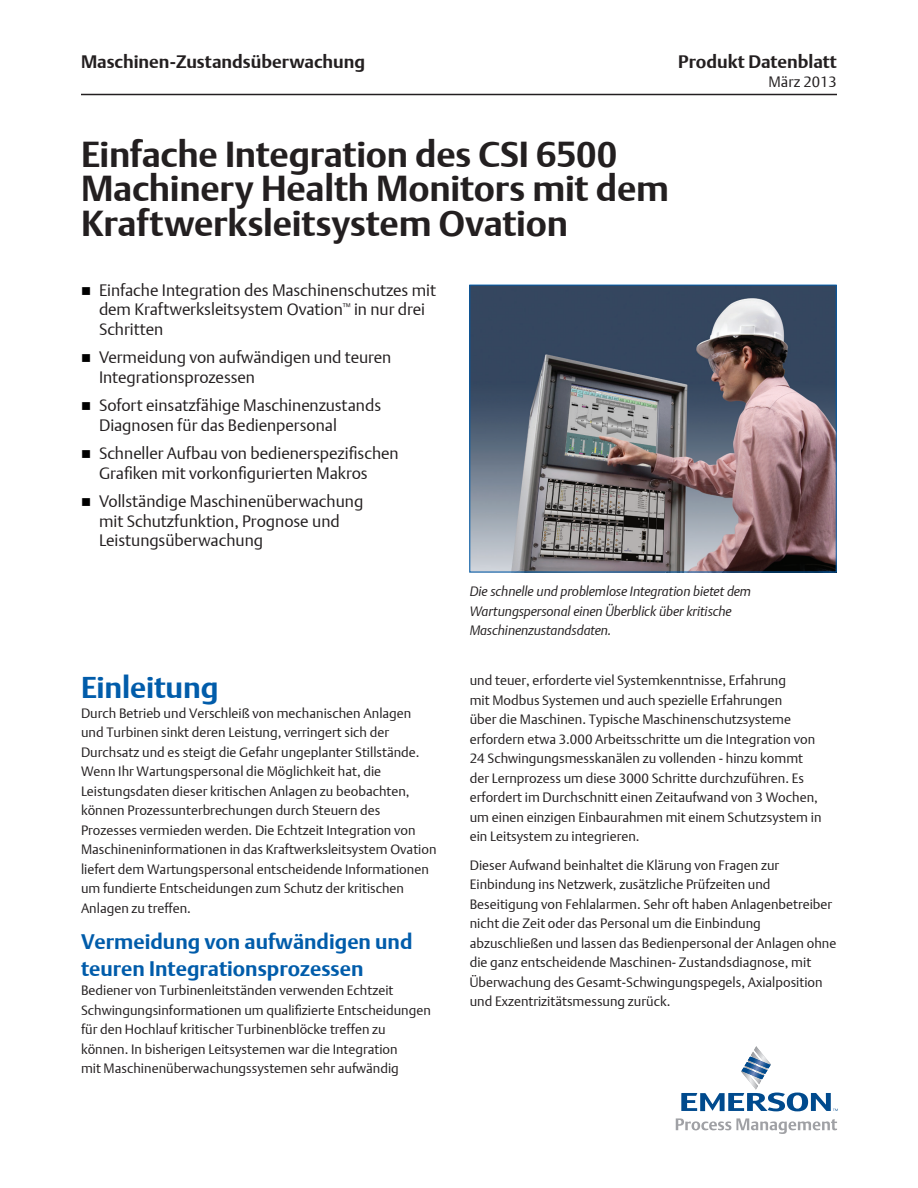
<style>
.page{position:relative;width:918px;height:1188px;background:#fff}
.page>*{position:absolute;margin:0;border:0;box-sizing:border-box;transform-origin:0 0}
.Title_with_subtitle{font:700 36px/34.5px "DTL Argo T";letter-spacing:-.005em;color:#231f20}
.Section_Title{font:700 30px "DTL Argo T";letter-spacing:-.005em;color:#015caa}
.Subhead_1{font:700 21px/27px "DTL Argo T";color:#015caa}
.t1{font:700 18px "DTL Argo T";color:#231f20}
.t2{font:16.5px/19.5px "DTL Argo T Light";color:#231f20}
.t3{font:15px "DTL Argo T Light";color:#231f20}
.Data_Sheet_Body_-_20{font:13.5px/19.5px "DTL Argo T Light";color:#231f20}
.photo_caption{font:italic 13.5px/19.5px "DTL Argo T Light";letter-spacing:-.005em;color:#231f20}
</style>
<div class="page">
<svg style="left:681px;top:1046px;width:157px;height:65px"></svg>
<svg style="left:676px;top:1118px;width:161px;height:16px"></svg>
<hr style="left:81px;top:94px;width:756px;height:1px;background:#231f20">
<img style="left:471px;top:287px;width:364px;height:283px">
<div style="left:469px;top:285px;width:368px;height:287px;border:1px solid #015caa"></div>
<p class="t1" style="left:81px;top:51px;width:286px">Maschinen-Zustandsüberwachung</p>
<p class="t1" style="left:678px;top:51px;width:160px">Produkt Datenblatt</p>
<p class="t3" style="left:768px;top:73px;width:70px">März 2013</p>
<p class="Title_with_subtitle" style="left:81px;top:137px;width:590px">Einfache Integration des CSI 6500<br>Machinery Health Monitors mit dem<br>Kraftwerksleitsystem Ovation</p>
<p class="t2" style="left:99px;top:280px;width:339px">Einfache Integration des Maschinenschutzes mit dem Kraftwerksleitsystem Ovation<sup>™</sup> in nur drei<br>Schritten</p>
<p class="t2" style="left:99px;top:348px;width:294px">Vermeidung von aufwändigen und teuren<br>Integrationsprozessen</p>
<p class="t2" style="left:99px;top:396px;width:284px">Sofort einsatzfähige Maschinenzustands<br>Diagnosen für das Bedienpersonal</p>
<p class="t2" style="left:99px;top:444px;width:301px">Schneller Aufbau von bedienerspezifischen<br>Grafiken mit vorkonfigurierten Makros</p>
<p class="t2" style="left:99px;top:492px;width:266px">Vollständige Maschinenüberwachung mit Schutzfunktion, Prognose und<br>Leistungsüberwachung</p>
<p class="Section_Title" style="left:81px;top:670px;width:139px">Einleitung</p>
<p class="Data_Sheet_Body_-_20" style="left:81px;top:703px;width:357px">Durch Betrieb und Verschleiß von mechanischen Anlagen und Turbinen sinkt deren Leistung, verringert sich der Durchsatz und es steigt die Gefahr ungeplanter Stillstände.<br>Wenn Ihr Wartungspersonal die Möglichkeit hat, die Leistungsdaten dieser kritischen Anlagen zu beobachten, können Prozessunterbrechungen durch Steuern des Prozesses vermieden werden. Die Echtzeit Integration von Maschineninformationen in das Kraftwerksleitsystem Ovation liefert dem Wartungspersonal entscheidende Informationen um fundierte Entscheidungen zum Schutz der kritischen Anlagen zu treffen.</p>
<p class="Subhead_1" style="left:81px;top:928px;width:333px">Vermeidung von aufwändigen und teuren Integrationsprozessen</p>
<p class="Data_Sheet_Body_-_20" style="left:81px;top:981px;width:351px">Bediener von Turbinenleitständen verwenden Echtzeit Schwingungsinformationen um qualifizierte Entscheidungen für den Hochlauf kritischer Turbinenblöcke treffen zu können. In bisherigen Leitsystemen war die Integration<br>mit Maschinenüberwachungssystemen sehr aufwändig</p>
<p class="photo_caption" style="left:470px;top:582px;width:283px">Die schnelle und problemlose Integration bietet dem<br>Wartungspersonal einen Überblick über kritische<br>Maschinenzustandsdaten.</p>
<p class="Data_Sheet_Body_-_20" style="left:470px;top:671px;width:353px">und teuer, erforderte viel Systemkenntnisse, Erfahrung<br>mit Modbus Systemen und auch spezielle Erfahrungen<br>über die Maschinen. Typische Maschinenschutzsysteme erfordern etwa 3.000 Arbeitsschritte um die Integration von 24 Schwingungsmesskanälen zu vollenden - hinzu kommt der Lernprozess um diese 3000 Schritte durchzuführen. Es erfordert im Durchschnitt einen Zeitaufwand von 3 Wochen, um einen einzigen Einbaurahmen mit einem Schutzsystem in ein Leitsystem zu integrieren.</p>
<p class="Data_Sheet_Body_-_20" style="left:470px;top:855px;width:368px">Dieser Aufwand beinhaltet die Klärung von Fragen zur Einbindung ins Netzwerk, zusätzliche Prüfzeiten und Beseitigung von Fehlalarmen. Sehr oft haben Anlagenbetreiber nicht die Zeit oder das Personal um die Einbindung abzuschließen und lassen das Bedienpersonal der Anlagen ohne die ganz entscheidende Maschinen- Zustandsdiagnose, mit Überwachung des Gesamt-Schwingungspegels, Axialposition und Exzentrizitätsmessung zurück.</p>
</div>
